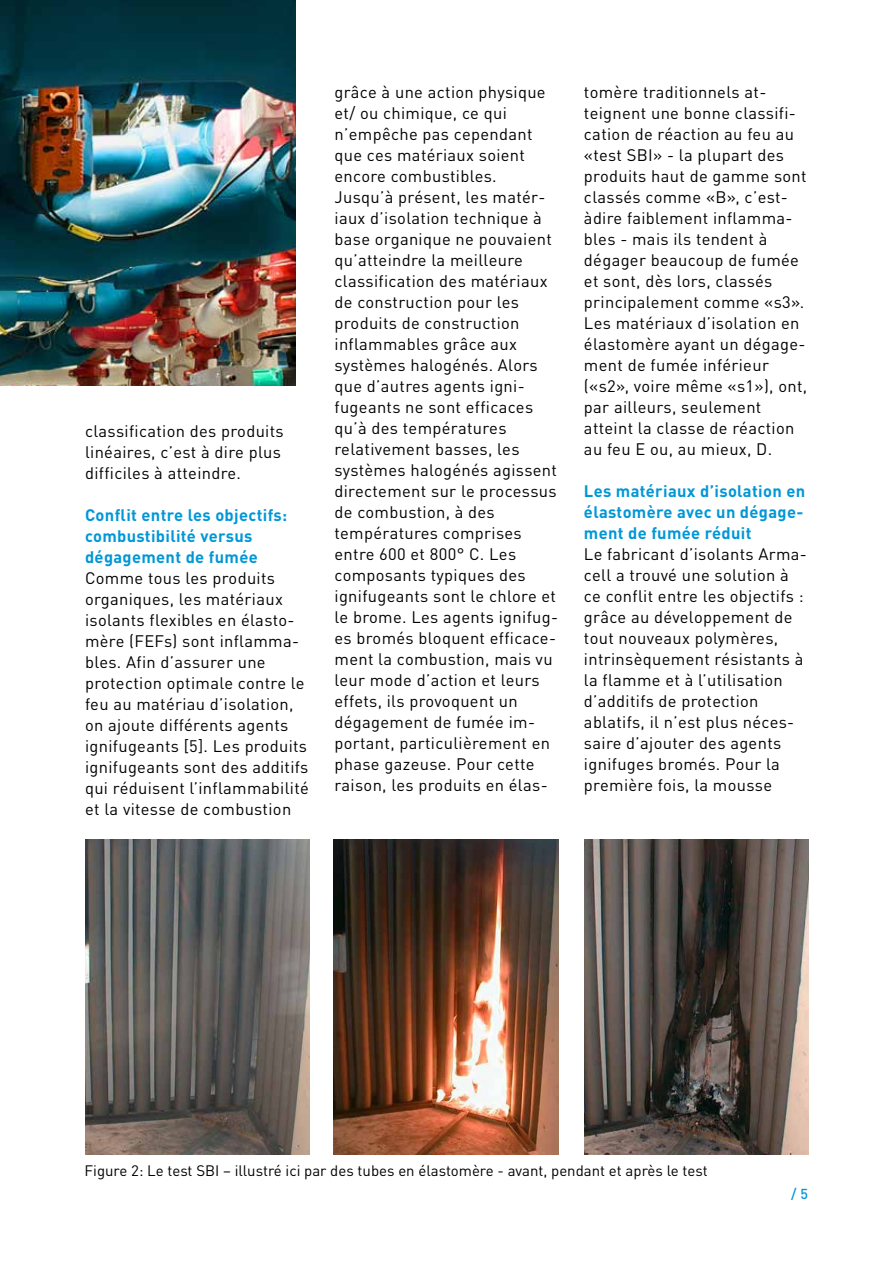
<style>
.page{position:relative;width:893px;height:1263px;background:#fff}
.page>*{position:absolute;margin:0;border:0;box-sizing:border-box;transform-origin:0 0}
.t1{font:16.5px/21px "DIN Pro";letter-spacing:.02em;color:#000}
.t2{font:700 16.5px/21px "DIN Pro";letter-spacing:.02em;color:#0097d7}
.t3{font:15px "DIN Pro";color:#000}
.t4{font:500 14.25px "DIN Pro";color:#0097d7}
</style>
<div class="page">
<img style="left:0;top:0;width:295px;height:385px">
<img style="left:86px;top:839px;width:223px;height:315px">
<img style="left:333px;top:839px;width:226px;height:315px">
<img style="left:584px;top:839px;width:224px;height:315px">
<p class="t1" style="left:85px;top:419px;width:200px">classification des produits linéaires, c’est à dire plus difficiles à atteindre.</p>
<p class="t2" style="left:85px;top:502px;width:204px">Conflit entre les objectifs: combustibilité versus dégagement de fumée</p>
<p class="t1" style="left:85px;top:566px;width:225px">Comme tous les produits organiques, les matériaux isolants flexibles en élasto&shy;mère (FEFs) sont inflamma&shy;bles. Afin d’assurer une protection optimale contre le feu au matériau d’isolation, on ajoute différents agents ignifugeants [5]. Les produits ignifugeants sont des additifs qui réduisent l’inflammabilité et la vitesse de combustion</p>
<p class="t1" style="left:334px;top:80px;width:225px">grâce à une action physique et/ ou chimique, ce qui n’empêche pas cependant que ces matériaux soient encore combustibles.<br>Jusqu’à présent, les matér&shy;iaux d’isolation technique à base organique ne pouvaient qu’atteindre la meilleure classification des matériaux de construction pour les produits de construction inflammables grâce aux systèmes halogénés. Alors que d’autres agents igni&shy;fugeants ne sont efficaces qu’à des températures relativement basses, les systèmes halogénés agissent directement sur le processus de combustion, à des températures comprises entre 600 et 800° C. Les composants typiques des ignifugeants sont le chlore et le brome. Les agents ignifug&shy;es bromés bloquent efficace&shy;ment la combustion, mais vu leur mode d’action et leurs effets, ils provoquent un dégagement de fumée im&shy;portant, particulièrement en phase gazeuse. Pour cette raison, les produits en élas-</p>
<p class="t1" style="left:584px;top:80px;width:225px">tomère traditionnels at&shy;teignent une bonne classifi&shy;cation de réaction au feu au «test SBI» - la plupart des produits haut de gamme sont classés comme «B», c’est&shy;àdire faiblement inflamma&shy;bles - mais ils tendent à dégager beaucoup de fumée et sont, dès lors, classés principalement comme «s3».<br>Les matériaux d’isolation en élastomère ayant un dégage&shy;ment de fumée inférieur («s2», voire même «s1»), ont, par ailleurs, seulement atteint la classe de réaction au feu E ou, au mieux, D.</p>
<p class="t2" style="left:584px;top:478px;width:223px;text-align:justify">Les matériaux d’isolation en élastomère avec un dégage&shy;ment de fumée réduit</p>
<p class="t1" style="left:584px;top:542px;width:224px">Le fabricant d’isolants Arma&shy;cell a trouvé une solution à ce conflit entre les objectifs : grâce au développement de tout nouveaux polymères, intrinsèquement résistants à la flamme et à l’utilisation d’additifs de protection ablatifs, il n’est plus néces&shy;saire d’ajouter des agents ignifuges bromés. Pour la première fois, la mousse</p>
<p class="t3" style="left:85px;top:1159px;width:625px">Figure 2: Le test SBI – illustré ici par des tubes en élastomère - avant, pendant et après le test</p>
<p class="t4" style="left:791px;top:1183px;width:18px">/ 5</p>
</div>
